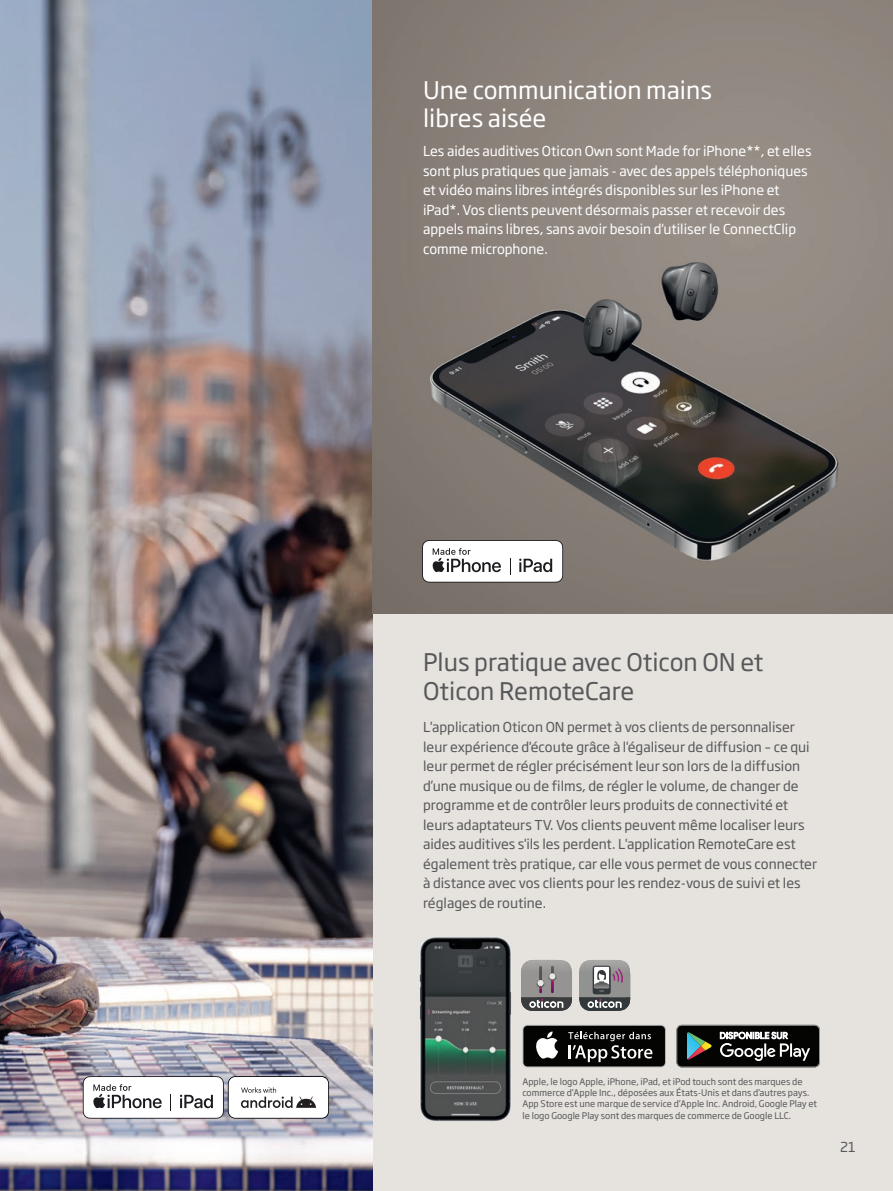
<style>
.page{position:relative;width:893px;height:1191px;background:#fff}
.page>*{position:absolute;margin:0;border:0;box-sizing:border-box;transform-origin:0 0}
.t1{font:24px/28.5px "Soho Gothic Pro";color:#57585a}
.t2{font:24px/28.5px "Soho Gothic Pro";color:#fff}
.t3{font:13.5px/19.5px "Soho Gothic Pro";color:#57585a}
.t4{font:13.5px/19.5px "Soho Gothic Pro";color:#fff}
.t5{font:9px/11.2px "Soho Gothic Pro";color:#57585a}
</style>
<div class="page">
<div style="left:372px;top:613px;width:521px;height:578px;background:#e6e2de"></div>
<img style="left:0;top:0;width:372px;height:1191px">
<svg style="left:522px;top:1024px;width:144px;height:43px"></svg>
<div style="left:523px;top:1025px;width:142px;height:41px;background:#040503;border-radius:4px"></div>
<svg style="left:536px;top:1031px;width:22px;height:27px"></svg>
<svg style="left:568px;top:1031px;width:84px;height:31px"></svg>
<svg style="left:676px;top:1024px;width:144px;height:43px;background:#373b38"></svg>
<svg style="left:579px;top:960px;width:51px;height:51px;background:#888789"></svg>
<svg style="left:521px;top:960px;width:51px;height:51px;background:#8c8989"></svg>
<img style="left:419px;top:937px;width:93px;height:184px">
<img style="left:372px;top:0;width:521px;height:613px">
<svg style="left:422px;top:540px;width:141px;height:42px"></svg>
<svg style="left:83px;top:1076px;width:246px;height:42px"></svg>
<h1 class="t2" style="left:423px;top:74px;width:290px">Une communication mains libres aisée</h1>
<p class="t4" style="left:423px;top:141px;width:390px">Les aides auditives Oticon Own sont Made for iPhone**, et elles sont plus pratiques que jamais - avec des appels téléphoniques et vidéo mains libres intégrés disponibles sur les iPhone et iPad*. Vos clients peuvent désormais passer et recevoir des appels mains libres, sans avoir besoin d'utiliser le ConnectClip comme microphone.</p>
<h1 class="t1" style="left:423px;top:646px;width:342px">Plus pratique avec Oticon ON et<br>Oticon RemoteCare</h1>
<p class="t3" style="left:423px;top:716px;width:396px">L'application Oticon ON permet à vos clients de personnaliser leur expérience d'écoute grâce à l'égaliseur de diffusion – ce qui leur permet de régler précisément leur son lors de la diffusion d’une musique ou de films, de régler le volume, de changer de programme et de contrôler leurs produits de connectivité et leurs adaptateurs TV. Vos clients peuvent même localiser leurs aides auditives s'ils les perdent. L'application RemoteCare est également très pratique, car elle vous permet de vous connecter à distance avec vos clients pour les rendez-vous de suivi et les réglages de routine.</p>
<p class="t5" style="left:522px;top:1075px;width:296px">Apple, le logo Apple, iPhone, iPad, et iPod touch sont des marques de commerce d’Apple Inc., déposées aux États-Unis et dans d’autres pays.<br>App Store est une marque de service d’Apple Inc. Android, Google Play et le logo Google Play sont des marques de commerce de Google LLC.</p>
<p class="t3" style="left:840px;top:1136px;width:17px">21</p>
</div>
